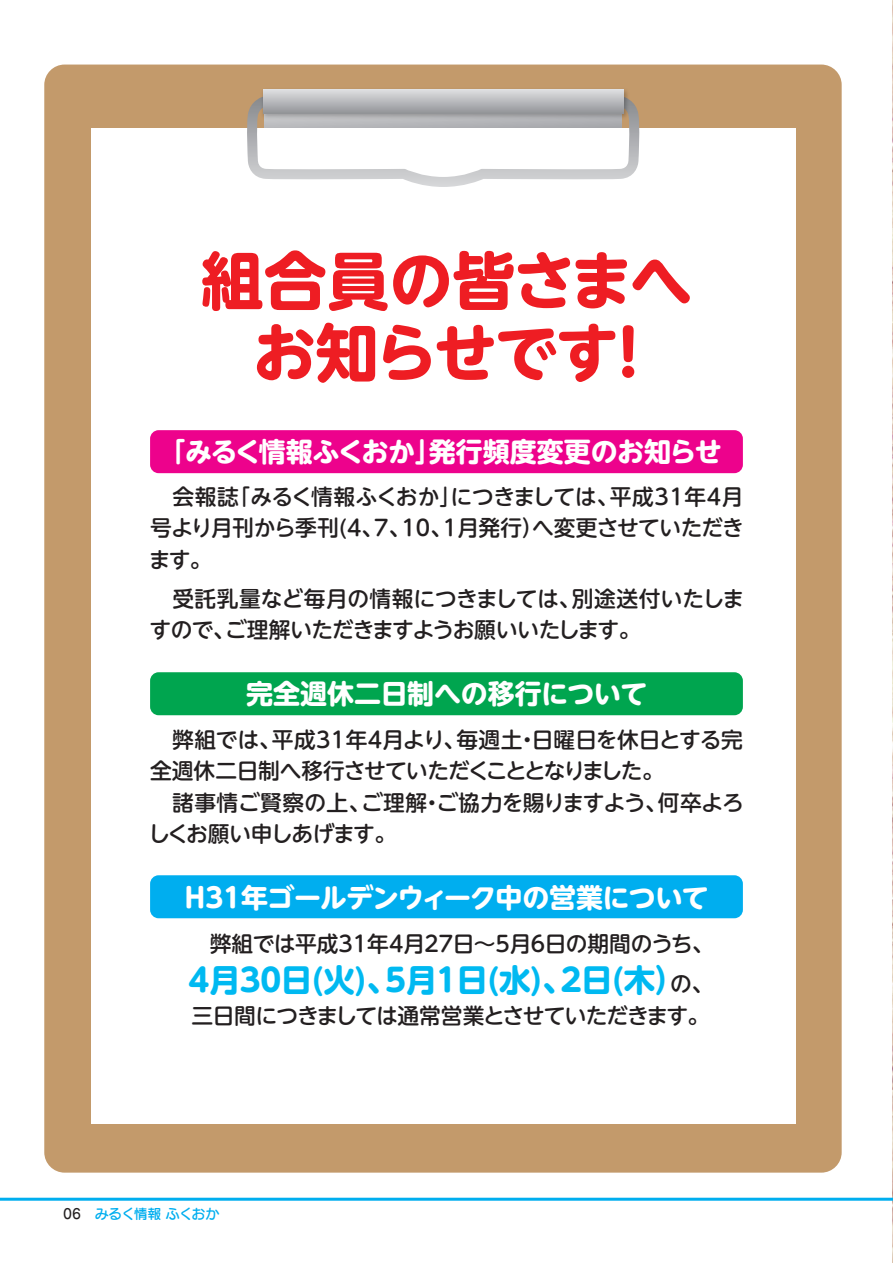
<style>
.page{position:relative;width:893px;height:1263px;background:#fff}
.page>*{position:absolute;margin:0;border:0;box-sizing:border-box;transform-origin:0 0}
.t1{font:700 63px/72px "UD Shin M Go Pr 6 N";letter-spacing:-.035em;color:#ee1d23;text-align:center}
.t2{font:700 31.5px "UD Shin M Go Pr 6 N";letter-spacing:-.02em;color:#00b9f1}
.t3{font:700 27px "UD Shin M Go Pr 6 N";letter-spacing:-.015em;color:#fff}
.t4{font:500 21.75px/31.5px "UD Shin M Go Pr 6 N";letter-spacing:-.02em;color:#231f20}
.t5{font:500 21.75px "UD Shin M Go Pr 6 N";letter-spacing:-.045em;color:#231f20}
.t6{font:13.8px "Seurat Pro DB";letter-spacing:-.04em;color:#00aeef}
.s1{font-weight:500;font-size:21.75px;color:#231f20}
.s2{color:#231f20}
</style>
<div class="page">
<img style="left:892px;top:0;width:1px;height:1263px">
<hr style="left:0;top:1198px;width:893px;height:3px;background:#00aeef">
<div style="left:44px;top:65px;width:798px;height:1107px;background:#c39a6b;border-radius:20px"></div>
<div style="left:91px;top:128px;width:704px;height:995px;background:#fff"></div>
<svg style="left:247px;top:98px;width:393px;height:89px"></svg>
<img style="left:259px;top:89px;width:373px;height:33px">
<svg style="left:263px;top:90px;width:360px;height:23px;background:#b8b9bc"></svg>
<div style="left:150px;top:430px;width:593px;height:43px;background:#ed028c;border-radius:9px"></div>
<div style="left:150px;top:875px;width:593px;height:43px;background:#00aeef;border-radius:9px"></div>
<div style="left:150px;top:672px;width:593px;height:43px;background:#00a54f;border-radius:9px"></div>
<h1 class="t1" style="left:201px;top:241px;width:493px">組合員の皆さまへお知らせです！</h1>
<p class="t3" style="left:158px;top:429px;width:565px">「みるく情報ふくおか」発行頻度変更のお知らせ</p>
<p class="t4" style="left:149px;top:479px;width:597px;text-align:justify">　会報誌「みるく情報ふくおか」につきましては、平成31年4月号より月刊から季刊(4、7、10、1月発行）へ変更させていただきます。</p>
<p class="t4" style="left:150px;top:581px;width:596px">　受託乳量など毎月の情報につきましては、別途送付いたしますので、ご理解いただきますようお願いいたします。</p>
<p class="t3" style="left:246px;top:670px;width:403px">完全週休二日制への移行について</p>
<p class="t4" style="left:148px;top:722px;width:597px">　弊組では、平成31年4月より、毎週土・日曜日を休日とする完全週休二日制へ移行させていただくこととなりました。<br>　諸事情ご賢察の上、ご理解・ご協力を賜りますよう、何卒よろしくお願い申しあげます。</p>
<p class="t3" style="left:182px;top:874px;width:529px">Ｈ31年ゴールデンウィーク中の営業について</p>
<p class="t4" style="left:210px;top:926px;width:505px">弊組では平成31年4月27日～5月6日の期間のうち、</p>
<h2 class="t2" style="left:189px;top:953px;width:526px">4月30日(火)、5月1日(水)、2日(木）<span class="s1">の、</span></h2>
<p class="t5" style="left:192px;top:997px;width:519px">三日間につきましては通常営業とさせていただきます。</p>
<p class="t6" style="left:63px;top:1204px;width:158px"><span class="s2">06　</span>みるく情報 ふくおか</p>
</div>
